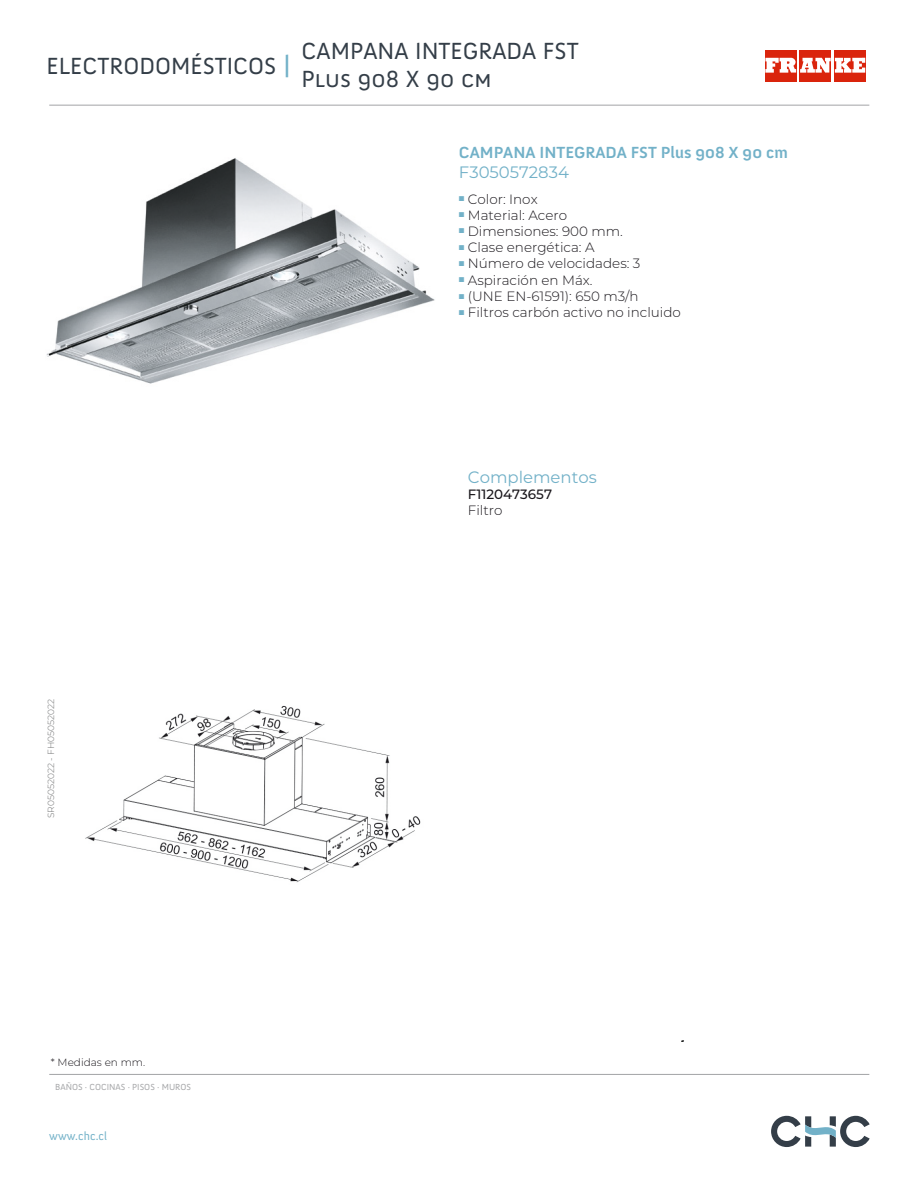
<style>
.page{position:relative;width:918px;height:1188px;background:#fff}
.page>*{position:absolute;margin:0;border:0;box-sizing:border-box;transform-origin:0 0}
.t1{font:24px/28.7px "Anivers SC";color:#343e48}
.t2{font:700 16.5px "Anivers";color:#72b1c8}
.t3{font:16.5px "Montserrat";color:#72b1c8}
.t4{font:300 13.5px/16.2px "Montserrat";color:#1a171c}
.t5{font:500 13.5px "Montserrat";color:#1a171c}
.t6{font:12px "Anivers";color:#72b1c8}
.t7{font:300 10.5px "Montserrat";color:#1a171c}
.t8{font:10.5px/16.4px "Arial";color:#72b1c8;text-align:justify}
.t9{font:9px "Anivers";color:#a6a7a9}
.t10{font:300 9px "Montserrat";color:#707172}
.s1{font-size:28.5px;color:#72b1c8}
</style>
<div class="page">
<img style="left:46px;top:158px;width:389px;height:226px">
<hr style="left:49px;top:105px;width:820px;height:1px;background:#a7a8aa">
<hr style="left:49px;top:1074px;width:820px;height:1px;background:#a7a8aa">
<svg style="left:771px;top:1116px;width:99px;height:31px"></svg>
<div style="left:765px;top:50px;width:31px;height:31px;background:#da240c"></div>
<div style="left:800px;top:50px;width:31px;height:31px;background:#da240c"></div>
<div style="left:834px;top:50px;width:32px;height:31px;background:#da240c"></div>
<svg style="left:765px;top:58px;width:100px;height:15px"></svg>
<img style="left:85px;top:705px;width:336px;height:177px">
<h1 class="t1" style="left:47px;top:52px;width:246px">ELECTRODOMÉSTICOS <span class="s1">|</span></h1>
<h1 class="t1" style="left:302px;top:36px;width:278px">CAMPANA INTEGRADA FST<br>Plus 908 X 90 cm</h1>
<p class="t2" style="left:459px;top:143px;width:330px">CAMPANA INTEGRADA FST Plus 908 X 90 cm</p>
<p class="t3" style="left:459px;top:161px;width:112px">F3050572834</p>
<p class="t4" style="left:468px;top:190px;width:215px">Color: Inox<br>Material: Acero<br>Dimensiones: 900 mm.<br>Clase energética: A<br>Número de velocidades: 3<br>Aspiración en Máx.<br>(UNE EN-61591): 650 m3/h<br>Filtros carbón activo no incluido</p>
<p class="t8" style="left:459px;top:189px;width:8px">■ ■ ■ ■ ■ ■ ■ ■</p>
<p class="t3" style="left:468px;top:465px;width:131px">Complementos</p>
<p class="t5" style="left:468px;top:485px;width:86px">F1120473657</p>
<p class="t4" style="left:468px;top:502px;width:36px">Filtro</p>
<p class="t10" style="left:45px;top:818px;width:121px;rotate:-90deg">SR05052022 - FH05052022</p>
<p class="t7" style="left:51px;top:1055px;width:96px">* Medidas en mm.</p>
<p class="t9" style="left:55px;top:1082px;width:137px">BAÑOS · COCINAS · PISOS · MUROS</p>
<p class="t6" style="left:49px;top:1129px;width:59px">www.chc.cl</p>
</div>
